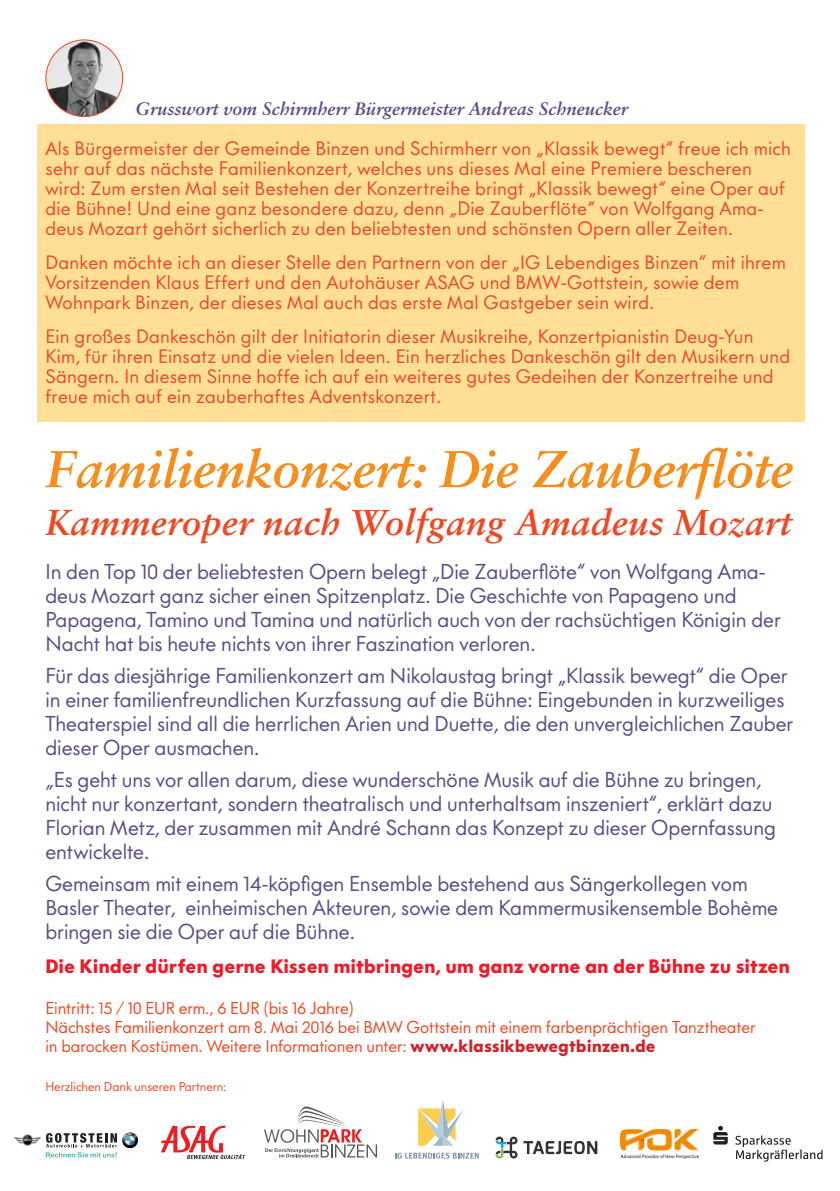
<style>
.page{position:relative;width:840px;height:1191px;background:#fff}
.page>*{position:absolute;margin:0;border:0;box-sizing:border-box;transform-origin:0 0}
.t1{font:italic 700 52px "Sabon";letter-spacing:-.01em;color:#f68e1e}
.t2{font:italic 700 36px "Sabon";letter-spacing:.01em;color:#f04822}
.t3{font:20px/24px "V Futura";color:#584e86}
.t4{font:18px/20px "V Futura";letter-spacing:.02em;color:#f04822}
.t5{font:700 18px "V Futura";color:#ee1b2b}
.t6{font:italic 700 18px "Sabon";color:#584e86}
.t7{font:16px "V Futura";color:#f04822}
.t8{font:12px "V Futura";color:#f04822}
.s1{font-weight:700;color:#d1232a}
</style>
<div class="page">
<div style="left:37px;top:124px;width:767px;height:297px;background:#ffde95"></div>
<img style="left:46px;top:40px;width:77px;height:77px;border-radius:38px">
<div style="left:45px;top:39px;width:78px;height:78px;border:1px solid #f04822;border-radius:50%"></div>
<svg style="left:713px;top:1125px;width:14px;height:19px"></svg>
<svg style="left:735px;top:1135px;width:87px;height:26px"></svg>
<svg style="left:161px;top:1125px;width:84px;height:34px"></svg>
<svg style="left:495px;top:1136px;width:22px;height:22px"></svg>
<svg style="left:523px;top:1141px;width:74px;height:13px"></svg>
<svg style="left:418px;top:1099px;width:45px;height:46px"></svg>
<svg style="left:395px;top:1152px;width:83px;height:6px"></svg>
<img style="left:620px;top:1129px;width:78px;height:29px">
<svg style="left:264px;top:1106px;width:113px;height:51px"></svg>
<img style="left:14px;top:1134px;width:26px;height:11px">
<svg style="left:46px;top:1132px;width:92px;height:25px"></svg>
<p class="t6" style="left:135px;top:98px;width:493px">Grusswort vom Schirmherr Bürgermeister Andreas Schneucker</p>
<p class="t4" style="left:45px;top:139px;width:746px">Als Bürgermeister der Gemeinde Binzen und Schirmherr von „Klassik bewegt“ freue ich mich sehr auf das nächste Familienkonzert, welches uns dieses Mal eine Premiere bescheren wird: Zum ersten Mal seit Bestehen der Konzertreihe bringt „Klassik bewegt“ eine Oper auf die Bühne! Und eine ganz besondere dazu, denn „Die Zauberflöte“ von Wolfgang Ama&shy;deus Mozart gehört sicherlich zu den beliebtesten und schönsten Opern aller Zeiten.</p>
<p class="t4" style="left:45px;top:253px;width:741px">Danken möchte ich an dieser Stelle den Partnern von der „IG Lebendiges Binzen“ mit ihrem<br>Vorsitzenden Klaus Effert und den Autohäuser ASAG und BMW-Gottstein, sowie dem<br>Wohnpark Binzen, der dieses Mal auch das erste Mal Gastgeber sein wird.</p>
<p class="t4" style="left:45px;top:327px;width:745px">Ein großes Dankeschön gilt der Initiatorin dieser Musikreihe, Konzertpianistin Deug-Yun Kim, für ihren Einsatz und die vielen Ideen. Ein herzliches Dankeschön gilt den Musikern und Sängern. In diesem Sinne hoffe ich auf ein weiteres gutes Gedeihen der Konzertreihe und freue mich auf ein zauberhaftes Adventskonzert.</p>
<p class="t1" style="left:45px;top:437px;width:748px">Familienkonzert: Die Zauberflöte</p>
<p class="t2" style="left:45px;top:501px;width:747px">Kammeroper nach Wolfgang Amadeus Mozart</p>
<p class="t3" style="left:45px;top:560px;width:736px">In den Top 10 der beliebtesten Opern belegt „Die Zauberflöte“ von Wolfgang Ama&shy;deus Mozart ganz sicher einen Spitzenplatz. Die Geschichte von Papageno und Papagena, Tamino und Tamina und natürlich auch von der rachsüchtigen Königin der Nacht hat bis heute nichts von ihrer Faszination verloren.</p>
<p class="t3" style="left:45px;top:664px;width:748px">Für das diesjährige Familienkonzert am Nikolaustag bringt „Klassik bewegt“ die Oper in einer familienfreundlichen Kurzfassung auf die Bühne: Eingebunden in kurzweiliges Theaterspiel sind all die herrlichen Arien und Duette, die den unvergleichlichen Zauber dieser Oper ausmachen.</p>
<p class="t3" style="left:45px;top:768px;width:731px">„Es geht uns vor allen darum, diese wunderschöne Musik auf die Bühne zu bringen, nicht nur konzertant, sondern theatralisch und unterhaltsam inszeniert“, erklärt dazu Florian Metz, der zusammen mit André Schann das Konzept zu dieser Opernfassung entwickelte.</p>
<p class="t3" style="left:45px;top:872px;width:733px">Gemeinsam mit einem 14-köpfigen Ensemble bestehend aus Sängerkollegen vom<br>Basler Theater, einheimischen Akteuren, sowie dem Kammermusikensemble Bohème bringen sie die Oper auf die Bühne.</p>
<p class="t5" style="left:45px;top:954px;width:745px">Die Kinder dürfen gerne Kissen mitbringen, um ganz vorne an der Bühne zu sitzen</p>
<p class="t7" style="left:45px;top:998px;width:310px">Eintritt: 15 / 10 EUR erm., 6 EUR (bis 16 Jahre)</p>
<p class="t7" style="left:45px;top:1017px;width:711px">Nächstes Familienkonzert am 8. Mai 2016 bei BMW Gottstein mit einem farbenprächtigen Tanztheater</p>
<p class="t7" style="left:45px;top:1036px;width:611px">in barocken Kostümen. Weitere Informationen unter: <span class="s1">www.klassikbewegtbinzen.de</span></p>
<p class="t8" style="left:45px;top:1078px;width:182px">Herzlichen Dank unseren Partnern:</p>
</div>
